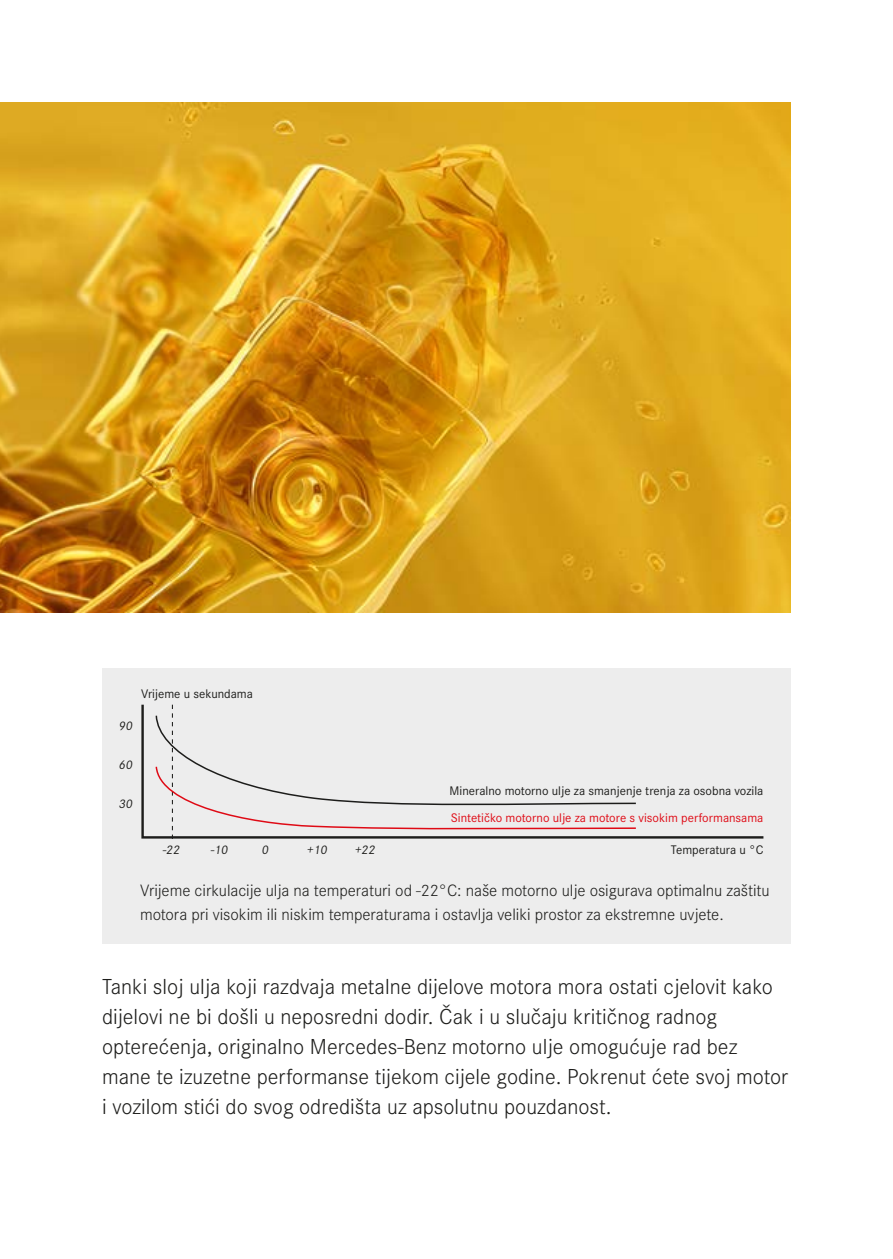
<style>
.page{position:relative;width:893px;height:1259px;background:#fff}
.page>*{position:absolute;margin:0;border:0;box-sizing:border-box;transform-origin:0 0}
.t1{font:300 22.5px/30px "Corporate S";color:#1d1d1b}
.t2{font:300 17.1px/24px "Corporate S";letter-spacing:-.005em;color:#1d1d1b}
.t3{font:12.9px "Corporate S";color:#1d1d1b}
.t4{font:12.9px "Corporate S";color:#df0a15}
</style>
<div class="page">
<img style="left:0;top:102px;width:791px;height:510px">
<div style="left:102px;top:668px;width:689px;height:276px;background:#ededed"></div>
<svg style="left:141px;top:704px;width:623px;height:135px"></svg>
<svg style="left:155px;top:704px;width:482px;height:135px"></svg>
<p class="t3" style="left:119px;top:718px;width:17px">90</p>
<p class="t3" style="left:119px;top:757px;width:17px">60</p>
<p class="t3" style="left:119px;top:796px;width:17px">30</p>
<p class="t3" style="left:141px;top:687px;width:113px">Vrijeme u sekundama</p>
<p class="t3" style="left:162px;top:842px;width:21px">-22</p>
<p class="t3" style="left:210px;top:842px;width:21px">-10</p>
<p class="t3" style="left:261px;top:842px;width:10px">0</p>
<p class="t3" style="left:306px;top:842px;width:24px">+10</p>
<p class="t3" style="left:354px;top:842px;width:24px">+22</p>
<p class="t3" style="left:450px;top:783px;width:315px">Mineralno motorno ulje za smanjenje trenja za osobna vozila</p>
<p class="t4" style="left:451px;top:810px;width:314px">Sintetičko motorno ulje za motore s visokim performansama</p>
<p class="t3" style="left:671px;top:842px;width:94px">Temperatura u °C</p>
<p class="t2" style="left:140px;top:878px;width:631px">Vrijeme cirkulacije ulja na temperaturi od -22°C: naše motorno ulje osigurava optimalnu zaštitu motora pri visokim ili niskim temperaturama i ostavlja veliki prostor za ekstremne uvjete.</p>
<p class="t1" style="left:102px;top:971px;width:688px">Tanki sloj ulja koji razdvaja metalne dijelove motora mora ostati cjelovit kako dijelovi ne bi došli u neposredni dodir. Čak i u slučaju kritičnog radnog opterećenja, originalno Mercedes-Benz motorno ulje omogućuje rad bez mane te izuzetne performanse tijekom cijele godine. Pokrenut ćete svoj motor i vozilom stići do svog odredišta uz apsolutnu pouzdanost.</p>
</div>
